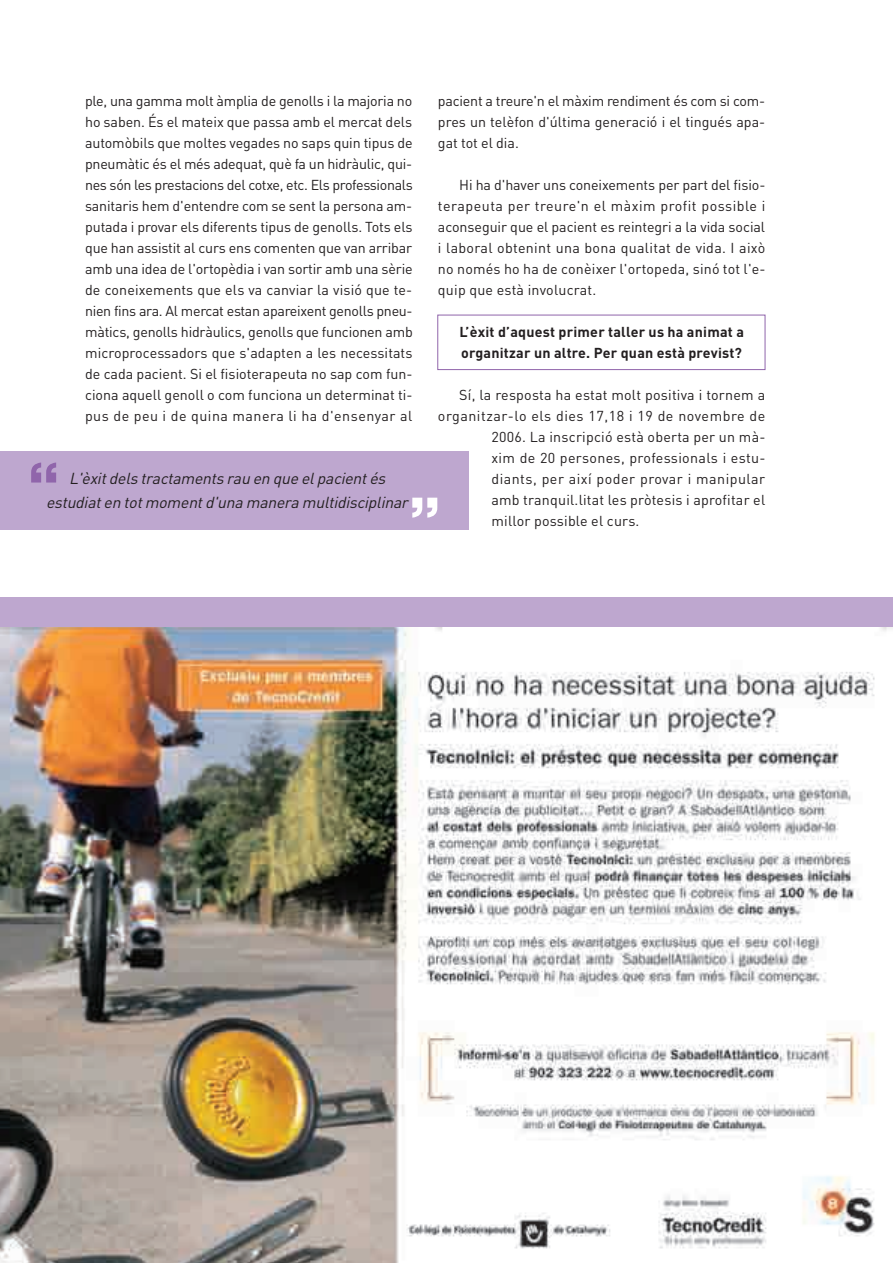
<style>
.page{position:relative;width:893px;height:1263px;background:#fff}
.page>*{position:absolute;margin:0;border:0;box-sizing:border-box;transform-origin:0 0}
.t1{font:60px "Chicago";color:#9065ab}
.t2{font:60px "Chicago";color:#fff}
.t3{font:italic 15.75px/24px "DIN";color:#231f20;text-align:center}
.t4{font:14.25px/21px "DIN";letter-spacing:.015em;color:#231f20;text-align:justify}
.t5{font:14.25px "DIN";letter-spacing:.035em;color:#231f20}
.t6{font:700 14.25px/21px "DIN";letter-spacing:.015em;color:#231f20}
</style>
<div class="page">
<div style="left:0;top:452px;width:469px;height:78px;background:#bea7cf"></div>
<img style="left:0;top:627px;width:893px;height:636px">
<div style="left:0;top:597px;width:893px;height:30px;background:#bea7cf"></div>
<div style="left:437px;top:315px;width:328px;height:55px;border:1px solid #9065ab"></div>
<p class="t4" style="left:85px;top:91px;width:329px">ple, una gamma molt àmplia de genolls i la majoria no ho saben. És el mateix que passa amb el mercat dels automòbils que moltes vegades no saps quin tipus de pneumàtic és el més adequat, què fa un hidràulic, qui&shy;nes són les prestacions del cotxe, etc. Els professionals sanitaris hem d'entendre com se sent la persona am&shy;putada i provar els diferents tipus de genolls. Tots els que han assistit al curs ens comenten que van arribar amb una idea de l'ortopèdia i van sortir amb una sèrie de coneixements que els va canviar la visió que te&shy;nien fins ara. Al mercat estan apareixent genolls pneu&shy;màtics, genolls hidràulics, genolls que funcionen amb microprocessadors que s'adapten a les necessitats de cada pacient. Si el fisioterapeuta no sap com fun&shy;ciona aquell genoll o com funciona un determinat ti&shy;pus de peu i de quina manera li ha d'ensenyar al</p>
<p class="t4" style="left:438px;top:91px;width:329px">pacient a treure'n el màxim rendiment és com si com&shy;pres un telèfon d'última generació i el tingués apa&shy;gat tot el dia.</p>
<p class="t4" style="left:438px;top:175px;width:329px;text-indent:21px">Hi ha d'haver uns coneixements per part del fisio&shy;terapeuta per treure'n el màxim profit possible i aconseguir que el pacient es reintegri a la vida social i laboral obtenint una bona qualitat de vida. I això no només ho ha de conèixer l'ortopeda, sinó tot l'e&shy;quip que està involucrat.</p>
<p class="t6" style="left:459px;top:322px;width:286px">L’èxit d’aquest primer taller us ha animat a organitzar un altre. Per quan està previst?</p>
<p class="t4" style="left:459px;top:385px;width:307px">Sí, la resposta ha estat molt positiva i tornem a</p>
<p class="t5" style="left:438px;top:408px;width:329px">organitzar-lo els dies 17,18 i 19 de novembre de</p>
<p class="t4" style="left:491px;top:427px;width:275px">2006. La inscripció està oberta per un mà-</p>
<p class="t4" style="left:491px;top:448px;width:276px">xim de 20 persones, professionals i estu-</p>
<p class="t5" style="left:491px;top:471px;width:275px">diants, per així poder provar i manipular</p>
<p class="t4" style="left:491px;top:490px;width:275px">amb tranquil.litat les pròtesis i aprofitar el</p>
<p class="t4" style="left:491px;top:511px;width:150px">millor possible el curs.</p>
<h1 class="t1" style="left:61px;top:493px;width:37px;rotate:-180deg">”</h1>
<p class="t3" style="left:46px;top:466px;width:366px">L'èxitdels tractaments rau en que elpacientés estudiaten totmomentd'una manera multidisciplinar</p>
<h1 class="t2" style="left:407px;top:487px;width:37px">”</h1>
</div>
